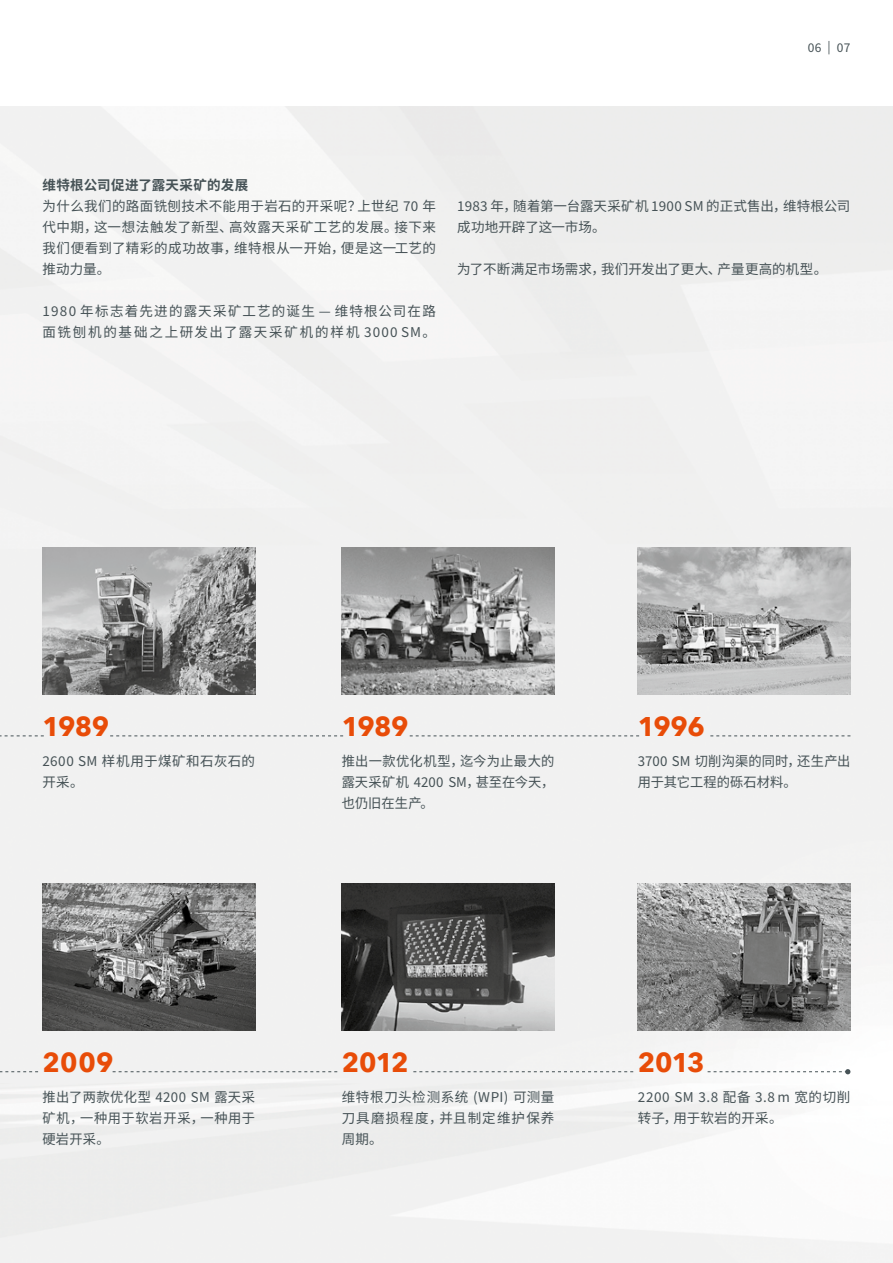
<style>
.page{position:relative;width:893px;height:1263px;background:#fff}
.page>*{position:absolute;margin:0;border:0;box-sizing:border-box;transform-origin:0 0}
.t1{font:700 27px "Avenir Next LT Pro";letter-spacing:-.025em;color:#e84c08}
.t2{font:13.5px/21px "Source Han Sans SC";letter-spacing:.03em;color:#465256;text-align:justify}
.t3{font:13.5px/21px "Source Han Sans SC";letter-spacing:.01em;color:#465256}
.t4{font:13.5px/21px "Source Han Sans SC";letter-spacing:.1em;color:#465256}
.t5{font:700 13.5px "Source Han Sans SC";letter-spacing:.015em;color:#465256}
.t6{font:12px "Source Han Sans SC";color:#465256}
</style>
<div class="page">
<div style="left:0;top:106px;width:893px;height:1157px;background:#f1f1f1"></div>
<img style="left:43px;top:547px;width:212px;height:147px">
<img style="left:638px;top:547px;width:212px;height:147px">
<img style="left:342px;top:547px;width:212px;height:147px">
<svg style="left:110px;top:735px;width:233px;height:1px"></svg>
<svg style="left:410px;top:735px;width:229px;height:1px"></svg>
<svg style="left:0;top:735px;width:44px;height:1px"></svg>
<svg style="left:710px;top:735px;width:140px;height:1px"></svg>
<img style="left:43px;top:883px;width:212px;height:147px">
<img style="left:638px;top:883px;width:212px;height:147px">
<img style="left:342px;top:883px;width:212px;height:147px">
<svg style="left:113px;top:1071px;width:224px;height:1px"></svg>
<svg style="left:413px;top:1071px;width:220px;height:1px"></svg>
<svg style="left:0;top:1071px;width:38px;height:1px"></svg>
<svg style="left:708px;top:1069px;width:142px;height:5px"></svg>
<p class="t6" style="left:808px;top:41px;width:44px">06 | 07</p>
<p class="t5" style="left:43px;top:178px;width:207px">维特根公司促进了露天采矿的发展</p>
<p class="t2" style="left:43px;top:196px;width:395px">为什么我们的路面铣刨技术不能用于岩石的开采呢？上世纪 70 年代中期，这一想法触发了新型、高效露天采矿工艺的发展。接下来我们便看到了精彩的成功故事，维特根从一开始，便是这一工艺的推动力量。</p>
<p class="t4" style="left:43px;top:301px;width:395px">1980 年标志着先进的露天采矿工艺的诞生 — 维特根公司在路面铣刨机的基础之上研发出了露天采矿机的样机 3000 SM。</p>
<p class="t3" style="left:457px;top:196px;width:395px">1983 年，随着第一台露天采矿机 1900 SM 的正式售出，维特根公司成功地开辟了这一市场。</p>
<p class="t3" style="left:457px;top:259px;width:372px">为了不断满足市场需求，我们开发出了更大、产量更高的机型。</p>
<h1 class="t1" style="left:43px;top:710px;width:68px">1989</h1>
<p class="t2" style="left:43px;top:750px;width:214px">2600 SM 样机用于煤矿和石灰石的开采。</p>
<h1 class="t1" style="left:342px;top:710px;width:68px">1989</h1>
<p class="t2" style="left:342px;top:750px;width:214px">推出一款优化机型，迄今为止最大的露天采矿机 4200 SM，甚至在今天，也仍旧在生产。</p>
<h1 class="t1" style="left:638px;top:710px;width:68px">1996</h1>
<p class="t3" style="left:638px;top:750px;width:214px">3700 SM 切削沟渠的同时，还生产出用于其它工程的砾石材料。</p>
<h1 class="t1" style="left:43px;top:1046px;width:73px">2009</h1>
<p class="t2" style="left:43px;top:1086px;width:214px">推出了两款优化型 4200 SM 露天采矿机，一种用于软岩开采，一种用于硬岩开采。</p>
<h1 class="t1" style="left:342px;top:1046px;width:68px">2012</h1>
<p class="t2" style="left:342px;top:1086px;width:214px">维特根刀头检测系统 (WPI) 可测量刀具磨损程度，并且制定维护保养周期。</p>
<h1 class="t1" style="left:638px;top:1046px;width:68px">2013</h1>
<p class="t2" style="left:638px;top:1086px;width:214px">2200 SM 3.8 配备 3.8 m 宽的切削转子，用于软岩的开采。</p>
</div>
